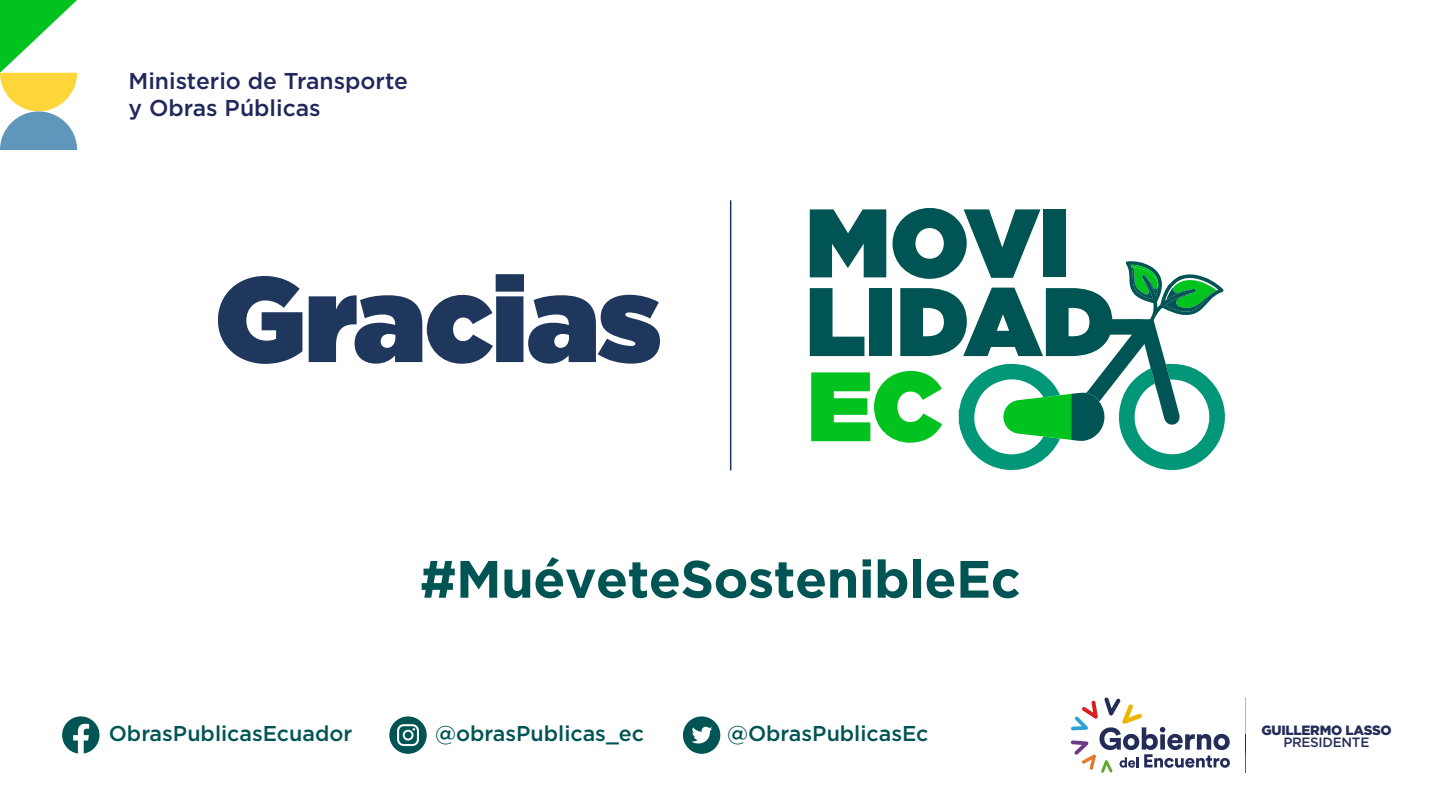
<style>
.page{position:relative;width:1440px;height:810px;background:#fff}
.page>*{position:absolute;margin:0;border:0;box-sizing:border-box;transform-origin:0 0}
.t1{font:900 120.38px "Gotham";letter-spacing:-.01em;color:#1f375d}
.t2{font:700 52.5px "Gotham";letter-spacing:-.01em;color:#005454}
.t3{font:500 22.95px/27.5px "Gotham";color:#20285c}
.t4{font:500 21.45px "Gotham";color:#005454}
.t5{font:900 13.42px "Gotham";letter-spacing:-.02em;color:#242d58}
.t6{font:500 13.42px "Gotham";letter-spacing:-.02em;color:#242d58}
</style>
<div class="page">
<svg style="left:1071px;top:697px;width:159px;height:76px"></svg>
<hr style="left:1245px;top:697px;width:1px;height:76px;background:#f3b815">
<hr style="left:1245px;top:735px;width:1px;height:38px;background:#242d58">
<svg style="left:1245px;top:753px;width:1px;height:20px"></svg>
<svg style="left:0;top:0;width:77px;height:150px"></svg>
<svg style="left:683px;top:716px;width:37px;height:38px"></svg>
<svg style="left:389px;top:716px;width:38px;height:38px"></svg>
<svg style="left:62px;top:716px;width:38px;height:38px"></svg>
<svg style="left:810px;top:208px;width:415px;height:262px"></svg>
<hr style="left:730px;top:201px;width:1px;height:269px;background:#1f375d">
<p class="t3" style="left:129px;top:66px;width:281px">Ministerio de Transporte y Obras Públicas</p>
<h1 class="t1" style="left:215px;top:233px;width:448px">Gracias</h1>
<h2 class="t2" style="left:420px;top:549px;width:602px">#MuéveteSostenibleEc</h2>
<p class="t4" style="left:109px;top:719px;width:245px">ObrasPublicasEcuador</p>
<p class="t4" style="left:435px;top:719px;width:210px">@obrasPublicas_ec</p>
<p class="t4" style="left:727px;top:719px;width:203px">@ObrasPublicasEc</p>
<p class="t5" style="left:1261px;top:722px;width:132px">GUILLERMO LASSO</p>
<p class="t6" style="left:1283px;top:733px;width:88px">PRESIDENTE</p>
</div>
